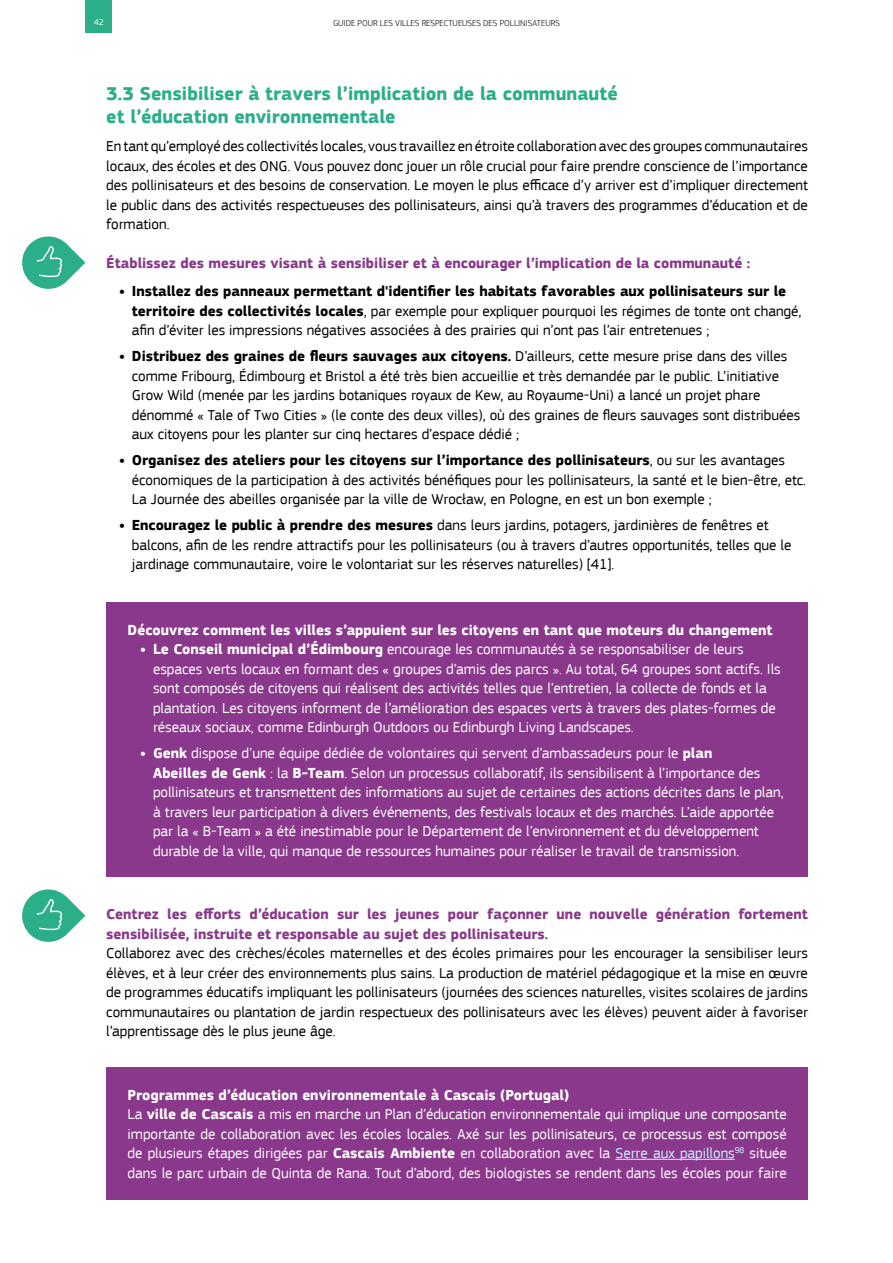
<style>
.page{position:relative;width:893px;height:1263px;background:#fff}
.page>*{position:absolute;margin:0;border:0;box-sizing:border-box;transform-origin:0 0}
.t1{font:700 19.5px/23.4px "EC Square Sans Pro";color:#2bae8a}
.t2{font:15px/19.5px "EC Square Sans Pro";color:#000}
.t3{font:15px/19.5px "EC Square Sans Pro";color:#fff}
.t4{font:700 15px/19.5px "EC Square Sans Pro";color:#8a388b}
.t5{font:700 15px "EC Square Sans Pro";color:#fff}
.t6{font:300 9px "EC Square Sans Pro";color:#000}
.t7{font:9px "EC Square Sans Pro";color:#fff}
.s1{font-weight:700}
.s2{color:#caf2ff}
</style>
<div class="page">
<div style="left:85px;top:0;width:27px;height:33px;background:#2bae8a"></div>
<div style="left:106px;top:602px;width:702px;height:275px;background:#8a388b"></div>
<div style="left:106px;top:1067px;width:702px;height:132px;background:#8a388b"></div>
<hr style="left:615px;top:1159px;width:120px;height:1px;background:#caf2ff">
<svg style="left:22px;top:889px;width:63px;height:53px"></svg>
<svg style="left:22px;top:236px;width:63px;height:53px"></svg>
<p class="t7" style="left:94px;top:17px;width:12px">42</p>
<p class="t6" style="left:333px;top:18px;width:228px">GUIDE POUR LES VILLES RESPECTUEUSES DES POLLINISATEURS</p>
<h1 class="t1" style="left:106px;top:82px;width:513px">3.3 Sensibiliser à travers l’implication de la communauté et l’éducation environnementale</h1>
<p class="t2" style="left:106px;top:137px;width:703px;text-align:justify">En tant qu’employé des collectivités locales, vous travaillez en étroite collaboration avec des groupes communautaires locaux, des écoles et des ONG. Vous pouvez donc jouer un rôle crucial pour faire prendre conscience de l’importance des pollinisateurs et des besoins de conservation. Le moyen le plus efficace d’y arriver est d’impliquer directement le public dans des activités respectueuses des pollinisateurs, ainsi qu’à travers des programmes d’éducation et de formation.</p>
<p class="t4" style="left:106px;top:254px;width:645px">Établissez des mesures visant à sensibiliser et à encourager l’implication de la communauté :</p>
<p class="t2" style="left:132px;top:282px;width:671px;text-indent:-13px"><span class="s1">• Installez des panneaux permettant d'identifier les habitats favorables aux pollinisateurs sur le territoire des collectivités locales</span>, par exemple pour expliquer pourquoi les régimes de tonte ont changé, afin d’éviter les impressions négatives associées à des prairies qui n’ont pas l’air entretenues ;</p>
<p class="t2" style="left:132px;top:347px;width:670px;text-indent:-13px"><span class="s1">• Distribuez des graines de fleurs sauvages aux citoyens.</span> D’ailleurs, cette mesure prise dans des villes comme Fribourg, Édimbourg et Bristol a été très bien accueillie et très demandée par le public. L’initiative Grow Wild (menée par les jardins botaniques royaux de Kew, au Royaume-Uni) a lancé un projet phare dénommé « Tale of Two Cities » (le conte des deux villes), où des graines de fleurs sauvages sont distribuées aux citoyens pour les planter sur cinq hectares d’espace dédié ;</p>
<p class="t2" style="left:132px;top:450px;width:676px;text-indent:-13px"><span class="s1">• Organisez des ateliers pour les citoyens sur l’importance des pollinisateurs</span>, ou sur les avantages économiques de la participation à des activités bénéfiques pour les pollinisateurs, la santé et le bien-être, etc.<br>La Journée des abeilles organisée par la ville de Wrocław, en Pologne, en est un bon exemple ;</p>
<p class="t2" style="left:132px;top:515px;width:661px;text-indent:-13px"><span class="s1">• Encouragez le public à prendre des mesures</span> dans leurs jardins, potagers, jardinières de fenêtres et balcons, afin de les rendre attractifs pour les pollinisateurs (ou à travers d’autres opportunités, telles que le jardinage communautaire, voire le volontariat sur les réserves naturelles) [41].</p>
<p class="t5" style="left:128px;top:621px;width:646px">Découvrez comment les villes s’appuient sur les citoyens en tant que moteurs du changement</p>
<p class="t3" style="left:153px;top:640px;width:629px;text-indent:-13px"><span class="s1">• Le Conseil municipal d’Édimbourg</span> encourage les communautés à se responsabiliser de leurs espaces verts locaux en formant des « groupes d’amis des parcs ». Au total, 64 groupes sont actifs. Ils sont composés de citoyens qui réalisent des activités telles que l’entretien, la collecte de fonds et la plantation. Les citoyens informent de l’amélioration des espaces verts à travers des plates-formes de réseaux sociaux, comme Edinburgh Outdoors ou Edinburgh Living Landscapes.</p>
<p class="t3" style="left:153px;top:743px;width:632px;text-indent:-13px"><span class="s1">• Genk</span> dispose d’une équipe dédiée de volontaires qui servent d’ambassadeurs pour le <span class="s1">plan<br>Abeilles de Genk</span> : la <span class="s1">B-Team</span>. Selon un processus collaboratif, ils sensibilisent à l’importance des pollinisateurs et transmettent des informations au sujet de certaines des actions décrites dans le plan, à travers leur participation à divers événements, des festivals locaux et des marchés. L’aide apportée par la « B-Team » a été inestimable pour le Département de l’environnement et du développement durable de la ville, qui manque de ressources humaines pour réaliser le travail de transmission.</p>
<p class="t4" style="left:106px;top:905px;width:703px">Centrez les efforts d’éducation sur les jeunes pour façonner une nouvelle génération fortement sensibilisée, instruite et responsable au sujet des pollinisateurs.</p>
<p class="t2" style="left:106px;top:944px;width:703px;text-align:justify">Collaborez avec des crèches/écoles maternelles et des écoles primaires pour les encourager la sensibiliser leurs élèves, et à leur créer des environnements plus sains. La production de matériel pédagogique et la mise en œuvre de programmes éducatifs impliquant les pollinisateurs (journées des sciences naturelles, visites scolaires de jardins communautaires ou plantation de jardin respectueux des pollinisateurs avec les élèves) peuvent aider à favoriser l’apprentissage dès le plus jeune âge.</p>
<p class="t3" style="left:128px;top:1085px;width:661px"><span class="s1">Programmes d’éducation environnementale à Cascais (Portugal)<br></span>La <span class="s1">ville de Cascais</span> a mis en marche un Plan d’éducation environnementale qui implique une composante importante de collaboration avec les écoles locales. Axé sur les pollinisateurs, ce processus est composé de plusieurs étapes dirigées par <span class="s1">Cascais Ambiente</span> en collaboration avec la <span class="s2">Serre aux papillons</span><sup>98</sup> située dans le parc urbain de Quinta de Rana. Tout d’abord, des biologistes se rendent dans les écoles pour faire</p>
</div>
